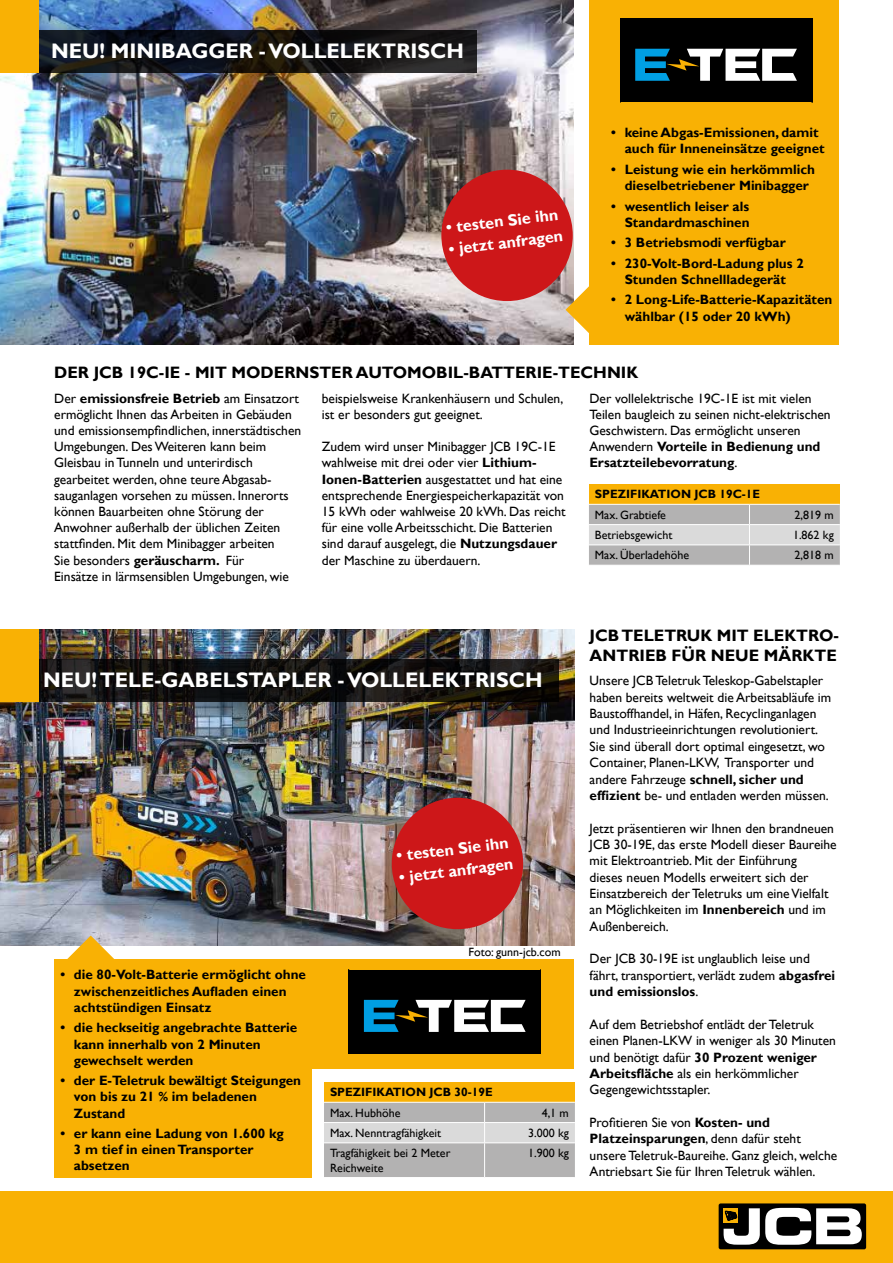
<style>
.page{position:relative;width:893px;height:1263px;background:#fff}
.page>*{position:absolute;margin:0;border:0;box-sizing:border-box;transform-origin:0 0}
.t1{font:700 21px "Gill Sans";color:#fff}
.t2{font:700 16.5px/19.8px "Gill Sans";color:#000}
.t3{font:700 16.2px "Gill Sans";color:#fff}
.t4{font:13.5px/16.2px "Gill Sans";color:#000}
.t5{font:700 13.5px/16.2px "Gill Sans";color:#000}
.t6{font:12px/14.4px "Gill Sans";color:#000}
.t7{font:700 12px "Gill Sans";color:#000}
.s1{font-weight:700}
</style>
<div class="page">
<div style="left:0;top:1191px;width:893px;height:72px;background:#f9b104"></div>
<div style="left:719px;top:1203px;width:147px;height:46px;background:#000;border-radius:2px"></div>
<div style="left:723px;top:1208px;width:15px;height:15px;background:#f9b104"></div>
<svg style="left:724px;top:1208px;width:138px;height:37px"></svg>
<img style="left:0;top:0;width:573px;height:344px">
<div style="left:301px;top:959px;width:273px;height:110px;background:#f9b104"></div>
<div style="left:590px;top:0;width:249px;height:344px;background:#f9b104"></div>
<svg style="left:566px;top:286px;width:24px;height:48px"></svg>
<svg style="left:620px;top:18px;width:192px;height:84px;background:#20282a"></svg>
<svg style="left:349px;top:969px;width:192px;height:84px;background:#232a2a"></svg>
<div style="left:54px;top:959px;width:257px;height:218px;background:#f9b104"></div>
<img style="left:0;top:629px;width:574px;height:316px">
<svg style="left:38px;top:659px;width:521px;height:43px;background:#151311"></svg>
<svg style="left:38px;top:30px;width:439px;height:42px;background:#151518"></svg>
<svg style="left:67px;top:935px;width:48px;height:24px"></svg>
<div style="left:0;top:0;width:38px;height:72px;background:#f9b104"></div>
<div style="left:0;top:629px;width:38px;height:73px;background:#f9b104"></div>
<hr style="left:892px;top:0;width:1px;height:72px;background:#f9b104">
<hr style="left:892px;top:629px;width:1px;height:73px;background:#f9b104">
<div style="left:589px;top:484px;width:251px;height:20px;background:#f9b104"></div>
<svg style="left:589px;top:504px;width:251px;height:61px;background:#c3c2c2"></svg>
<div style="left:324px;top:1082px;width:251px;height:20px;background:#f9b104"></div>
<svg style="left:324px;top:1102px;width:251px;height:75px;background:#bfbebe"></svg>
<hr style="left:324px;top:1142px;width:161px;height:1px;background:#fff">
<hr style="left:485px;top:1142px;width:90px;height:1px;background:#fff">
<hr style="left:484px;top:1143px;width:1px;height:34px;background:#fff">
<div style="left:441px;top:170px;width:132px;height:131px;background:#cd1719;border-radius:50%"></div>
<div style="left:392px;top:798px;width:131px;height:131px;background:#cd1719;border-radius:50%"></div>
<h1 class="t1" style="left:51px;top:38px;width:414px">NEU! MINIBAGGER - VOLLELEKTRISCH</h1>
<p class="t3" style="left:445px;top:218px;width:114px;rotate:-7deg">• testen Sie ihn</p>
<p class="t3" style="left:447px;top:240px;width:117px;rotate:-7deg">• jetzt anfragen</p>
<p class="t5" style="left:625px;top:125px;width:201px;text-indent:-14px">• keine Abgas-Emissionen, damit auch für Inneneinsätze geeignet</p>
<p class="t5" style="left:611px;top:162px;width:205px;text-align:center">• Leistung wie ein herkömmlich dieselbetriebener Minibagger</p>
<p class="t5" style="left:611px;top:198px;width:140px;text-align:right">• wesentlich leiser als<br>Standardmaschinen</p>
<p class="t5" style="left:611px;top:235px;width:176px">• 3 Betriebsmodi verfügbar</p>
<p class="t5" style="left:611px;top:255px;width:194px;text-align:center">• 230-Volt-Bord-Ladung plus 2<br>Stunden Schnellladegerät</p>
<p class="t5" style="left:625px;top:292px;width:209px;text-indent:-14px">• 2 Long-Life-Batterie-Kapazitäten wählbar (15 oder 20 kWh)</p>
<p class="t2" style="left:54px;top:363px;width:586px">DER JCB 19C-IE - MIT MODERNSTER AUTOMOBIL-BATTERIE-TECHNIK</p>
<p class="t4" style="left:54px;top:390px;width:249px">Der <span class="s1">emissionsfreie Betrieb</span> am Einsatzort ermöglicht Ihnen das Arbeiten in Gebäuden und emissionsempfindlichen, innerstädtischen Umgebungen. Des Weiteren kann beim Gleisbau in Tunneln und unterirdisch gearbeitet werden, ohne teure Abgasab&shy;sauganlagen vorsehen zu müssen. Innerorts können Bauarbeiten ohne Störung der Anwohner außerhalb der üblichen Zeiten stattfinden. Mit dem Minibagger arbeiten<br>Sie besonders <span class="s1">geräuscharm.</span> Für<br>Einsätze in lärmsensiblen Umgebungen, wie</p>
<p class="t4" style="left:322px;top:390px;width:243px">beispielsweise Krankenhäusern und Schulen, ist er besonders gut geeignet.</p>
<p class="t4" style="left:589px;top:390px;width:243px">Der vollelektrische 19C-1E ist mit vielen Teilen baugleich zu seinen nicht-elektrischen Geschwistern. Das ermöglicht unseren Anwendern <span class="s1">Vorteile in Bedienung und Ersatzteilebevorratung</span>.</p>
<p class="t4" style="left:322px;top:439px;width:245px">Zudem wird unser Minibagger JCB 19C-1E wahlweise mit drei oder vier <span class="s1">Lithium-Ionen-Batterien</span> ausgestattet und hat eine entsprechende Energiespeicherkapazität von 15 kWh oder wahlweise 20 kWh. Das reicht für eine volle Arbeitsschicht. Die Batterien sind darauf ausgelegt, die <span class="s1">Nutzungsdauer </span>der Maschine zu überdauern.</p>
<p class="t7" style="left:595px;top:487px;width:167px">SPEZIFIKATION JCB 19C-1E</p>
<p class="t6" style="left:595px;top:508px;width:73px">Max. Grabtiefe</p>
<p class="t6" style="left:795px;top:508px;width:41px">2,819 m</p>
<p class="t6" style="left:595px;top:528px;width:79px">Betriebsgewicht</p>
<p class="t6" style="left:793px;top:528px;width:42px">1.862 kg</p>
<p class="t6" style="left:595px;top:548px;width:96px">Max. Überladehöhe</p>
<p class="t6" style="left:795px;top:548px;width:41px">2,818 m</p>
<h1 class="t1" style="left:43px;top:667px;width:501px">NEU! TELE-GABELSTAPLER - VOLLELEKTRISCH</h1>
<p class="t3" style="left:395px;top:846px;width:114px;rotate:-7deg">• testen Sie ihn</p>
<p class="t3" style="left:398px;top:868px;width:117px;rotate:-7deg">• jetzt anfragen</p>
<p class="t5" style="left:74px;top:967px;width:234px;text-indent:-14px">• die 80-Volt-Batterie ermöglicht ohne zwischenzeitliches Aufladen einen achtstündigen Einsatz</p>
<p class="t5" style="left:74px;top:1020px;width:225px;text-indent:-14px">• die heckseitig angebrachte Batterie kann innerhalb von 2 Minuten gewechselt werden</p>
<p class="t5" style="left:74px;top:1073px;width:229px;text-indent:-14px">• der E-Teletruk bewältigt Steigungen von bis zu 21 % im beladenen<br>Zustand</p>
<p class="t5" style="left:74px;top:1126px;width:211px;text-indent:-14px">• er kann eine Ladung von 1.600 kg<br>3 m tief in einen Transporter absetzen</p>
<p class="t6" style="left:469px;top:945px;width:93px">Foto: gunn-jcb.com</p>
<p class="t7" style="left:330px;top:1085px;width:164px">SPEZIFIKATION JCB 30-19E</p>
<p class="t6" style="left:330px;top:1105px;width:72px">Max. Hubhöhe</p>
<p class="t6" style="left:542px;top:1105px;width:29px">4,1 m</p>
<p class="t6" style="left:330px;top:1126px;width:112px">Max. Nenntragfähigkeit</p>
<p class="t6" style="left:528px;top:1126px;width:42px">3.000 kg</p>
<p class="t6" style="left:330px;top:1146px;width:122px">Tragfähigkeit bei 2 Meter<br>Reichweite</p>
<p class="t6" style="left:528px;top:1146px;width:42px">1.900 kg</p>
<p class="t2" style="left:590px;top:626px;width:251px">JCB TELETRUK MIT ELEKTRO-<br>ANTRIEB FÜR NEUE MÄRKTE</p>
<p class="t4" style="left:590px;top:673px;width:243px">Unsere JCB Teletruk Teleskop-Gabelstapler haben bereits weltweit die Arbeitsabläufe im Baustoffhandel, in Häfen, Recyclinganlagen und Industrieeinrichtungen revolutioniert.<br>Sie sind überall dort optimal eingesetzt, wo Container, Planen-LKW, Transporter und andere Fahrzeuge <span class="s1">schnell, sicher und effizient</span> be- und entladen werden müssen.</p>
<p class="t4" style="left:590px;top:820px;width:248px">Jetzt präsentieren wir Ihnen den brandneuen JCB 30-19E, das erste Modell dieser Baureihe mit Elektroantrieb. Mit der Einführung<br>dieses neuen Modells erweitert sich der Einsatzbereich der Teletruks um eine Vielfalt an Möglichkeiten im <span class="s1">Innenbereich</span> und im Außenbereich.</p>
<p class="t4" style="left:590px;top:951px;width:247px">Der JCB 30-19E ist unglaublich leise und fährt, transportiert, verlädt zudem <span class="s1">abgasfrei und emissionslos</span>.</p>
<p class="t4" style="left:590px;top:1016px;width:248px">Auf dem Betriebshof entlädt der Teletruk einen Planen-LKW in weniger als 30 Minuten und benötigt dafür <span class="s1">30 Prozent weniger Arbeitsfläche</span> als ein herkömmlicher Gegengewichtsstapler.</p>
<p class="t4" style="left:590px;top:1114px;width:249px">Profitieren Sie von <span class="s1">Kosten- und Platzeinsparungen</span>, denn dafür steht unsere Teletruk-Baureihe. Ganz gleich, welche Antriebsart Sie für Ihren Teletruk wählen.</p>
</div>
